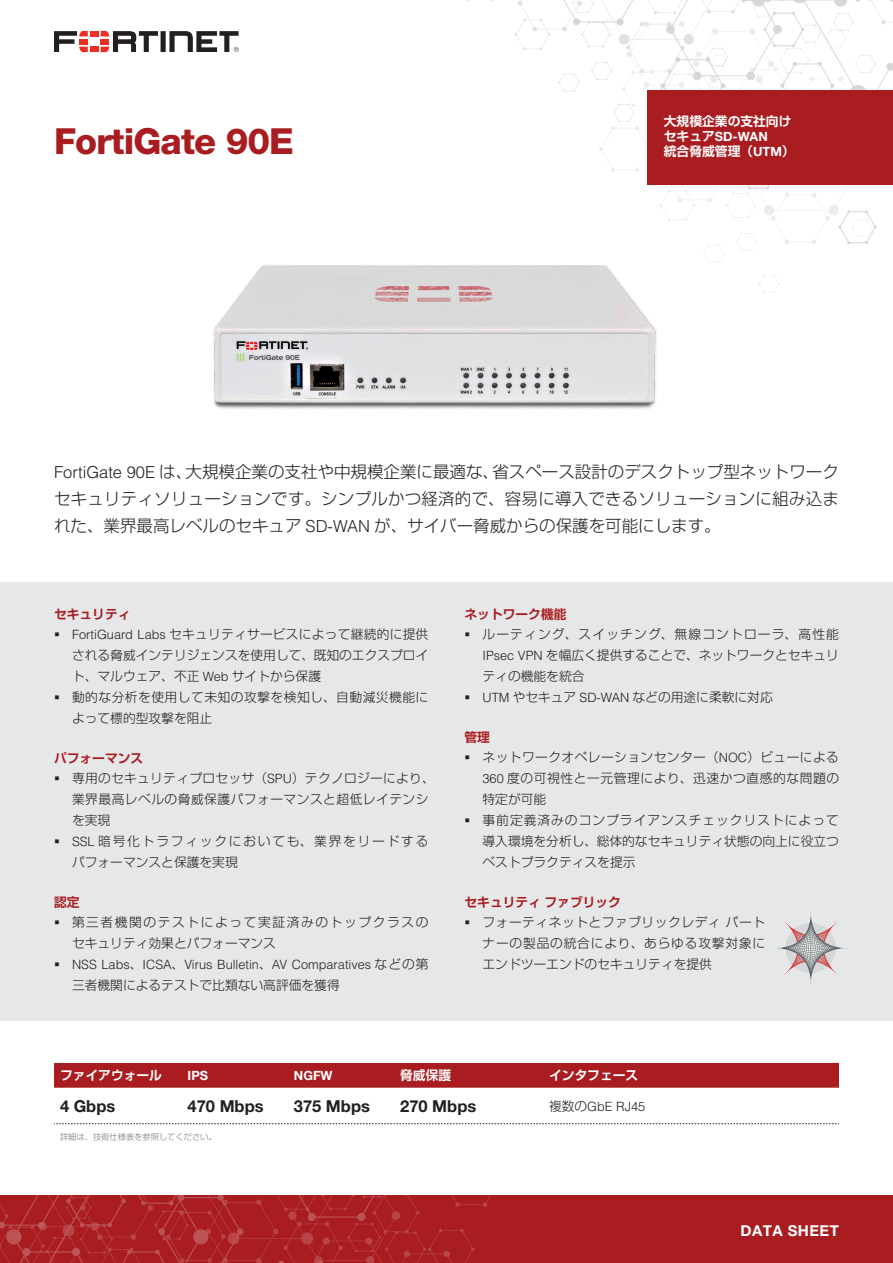
<style>
.page{position:relative;width:893px;height:1263px;background:#fff}
.page>*{position:absolute;margin:0;border:0;box-sizing:border-box;transform-origin:0 0}
.t1{font:800 36px "Helvetica Neue LT Std";letter-spacing:-.025em;color:#a91d21}
.t2{font:300 16.5px/27px "Shin Go Pro";color:#231f20;text-align:justify}
.t3{font:700 16.5px "Helvetica Neue";color:#231f20}
.t4{font:700 15px "Helvetica Neue LT Pro";letter-spacing:.03em;color:#fff}
.t5{font:300 12.75px/21px "Shin Go Pro";letter-spacing:.015em;color:#231f20;text-align:justify}
.t6{font:300 12.75px/21px "Shin Go Pro";letter-spacing:.035em;color:#231f20}
.t7{font:300 12.75px "Helvetica";color:#231f20}
.t8{font:300 12.75px/21px "Shin Go Pro";letter-spacing:.125em;color:#231f20}
.t9{font:700 12.75px "Shin Go Pro De";color:#fff}
.t10{font:300 12.75px/21px "Shin Go Pro";letter-spacing:.14em;color:#231f20}
.t11{font:300 12.75px/21px "Shin Go Pro";letter-spacing:.04em;color:#231f20}
.t12{font:700 12.75px "Shin Go Pro De";color:#a91d21}
.t13{font:700 12.75px "Helvetica Neue";color:#fff}
.t14{font:300 8.25px "Shin Go Pro";color:#76787b}
.s1{font-family:"Shin Go Pro De"}
.s2{font-family:"Helvetica Neue"}
.s3{font-family:"Helvetica"}
.s4{font-family:"Shin Go Pro"}
</style>
<div class="page">
<div style="left:90px;top:31px;width:8px;height:5px;background:#ee2e22"></div>
<div style="left:90px;top:47px;width:8px;height:5px;background:#ee2e22"></div>
<svg style="left:54px;top:31px;width:34px;height:21px"></svg>
<svg style="left:101px;top:31px;width:138px;height:21px"></svg>
<div style="left:0;top:1195px;width:893px;height:68px;background:#a91d21"></div>
<svg style="left:0;top:1195px;width:491px;height:68px"></svg>
<img style="left:213px;top:265px;width:444px;height:144px">
<svg style="left:758px;top:275px;width:21px;height:18px"></svg>
<svg style="left:515px;top:0;width:378px;height:263px"></svg>
<div style="left:647px;top:90px;width:246px;height:95px;background:#a91d21"></div>
<div style="left:0;top:582px;width:893px;height:438px;background:#e6e7e9"></div>
<div style="left:54px;top:1063px;width:785px;height:25px;background:#a91d21"></div>
<svg style="left:54px;top:1123px;width:785px;height:1px"></svg>
<img style="left:774px;top:911px;width:73px;height:73px">
<h1 class="t1" style="left:54px;top:120px;width:241px">FortiGate 90E</h1>
<p class="t9" style="left:664px;top:111px;width:129px">大規模企業の支社向け</p>
<p class="t13" style="left:664px;top:129px;width:105px"><span class="s1">セキュア</span>SD-WAN</p>
<p class="t9" style="left:664px;top:141px;width:132px">統合脅威管理（<span class="s2">UTM</span>）</p>
<p class="t2" style="left:54px;top:457px;width:786px"><span class="s3">FortiGate 90E</span> は、大規模企業の支社や中規模企業に最適な、省スペース設計のデスクトップ型ネットワークセキュリティソリューションです。シンプルかつ経済的で、容易に導入できるソリューションに組み込まれた、業界最高レベルのセキュア <span class="s3">SD-WAN</span> が、サイバー脅威からの保護を可能にします。</p>
<p class="t12" style="left:54px;top:604px;width:78px">セキュリティ</p>
<p class="t5" style="left:72px;top:622px;width:358px;text-indent:-18px">▪ <span class="s3">FortiGuard Labs</span> セキュリティサービスによって継続的に提供される脅威インテリジェンスを使用して、既知のエクスプロイト、マルウェア、不正 <span class="s3">Web</span> サイトから保護</p>
<p class="t11" style="left:72px;top:685px;width:358px;text-indent:-18px">▪ 動的な分析を使用して未知の攻撃を検知し、自動減災機能によって標的型攻撃を阻止</p>
<p class="t12" style="left:54px;top:748px;width:91px">パフォーマンス</p>
<p class="t6" style="left:72px;top:766px;width:364px;text-indent:-18px">▪ 専用のセキュリティプロセッサ（<span class="s3">SPU</span>）テクノロジーにより、業界最高レベルの脅威保護パフォーマンスと超低レイテンシを実現</p>
<p class="t10" style="left:72px;top:829px;width:358px;text-indent:-18px">▪ <span class="s3">SSL</span> 暗号化トラフィックにおいても、業界をリードするパフォーマンスと保護を実現</p>
<p class="t12" style="left:54px;top:892px;width:27px">認定</p>
<p class="t8" style="left:72px;top:910px;width:358px;text-indent:-18px">▪ 第三者機関のテストによって実証済みのトップクラスのセキュリティ効果とパフォーマンス</p>
<p class="t7" style="left:54px;top:956px;width:376px">▪ NSS Labs<span class="s4">、</span>ICSA<span class="s4">、</span>Virus Bulletin<span class="s4">、</span>AV Comparatives <span class="s4">などの第</span></p>
<p class="t5" style="left:72px;top:973px;width:269px">三者機関によるテストで比類ない高評価を獲得</p>
<p class="t12" style="left:464px;top:604px;width:103px">ネットワーク機能</p>
<p class="t5" style="left:482px;top:622px;width:358px;text-indent:-18px">▪ ルーティング、スイッチング、無線コントローラ、高性能<span class="s3">IPsec VPN</span> を幅広く提供することで、ネットワークとセキュリティの機能を統合</p>
<p class="t5" style="left:464px;top:685px;width:310px">▪ <span class="s3">UTM</span> やセキュア <span class="s3">SD-WAN</span> などの用途に柔軟に対応</p>
<p class="t12" style="left:464px;top:727px;width:27px">管理</p>
<p class="t5" style="left:482px;top:745px;width:358px;text-indent:-18px">▪ ネットワークオペレーションセンター（<span class="s3">NOC</span>）ビューによる<span class="s3">360</span> 度の可視性と一元管理により、迅速かつ直感的な問題の特定が可能</p>
<p class="t5" style="left:482px;top:808px;width:358px;text-indent:-18px">▪ 事前定義済みのコンプライアンスチェックリストによって導入環境を分析し、総体的なセキュリティ状態の向上に役立つベストプラクティスを提示</p>
<p class="t12" style="left:464px;top:892px;width:158px">セキュリティファブリック</p>
<p class="t5" style="left:482px;top:910px;width:284px;text-indent:-18px">▪ フォーティネットとファブリックレディパートナーの製品の統合により、あらゆる攻撃対象にエンドツーエンドのセキュリティを提供</p>
<p class="t9" style="left:60px;top:1065px;width:103px">ファイアウォール</p>
<p class="t13" style="left:188px;top:1068px;width:22px">IPS</p>
<p class="t13" style="left:294px;top:1068px;width:40px">NGFW</p>
<p class="t9" style="left:400px;top:1065px;width:52px">脅威保護</p>
<p class="t9" style="left:549px;top:1065px;width:91px">インタフェース</p>
<p class="t3" style="left:60px;top:1096px;width:57px">4 Gbps</p>
<p class="t3" style="left:188px;top:1096px;width:78px">470 Mbps</p>
<p class="t3" style="left:294px;top:1096px;width:78px">375 Mbps</p>
<p class="t3" style="left:400px;top:1096px;width:78px">270 Mbps</p>
<p class="t7" style="left:549px;top:1098px;width:98px"><span class="s4">複数の</span>GbE RJ45</p>
<p class="t14" style="left:60px;top:1130px;width:158px">詳細は、技術仕様表を参照してください。</p>
<p class="t4" style="left:740px;top:1221px;width:100px">DATA SHEET</p>
</div>
